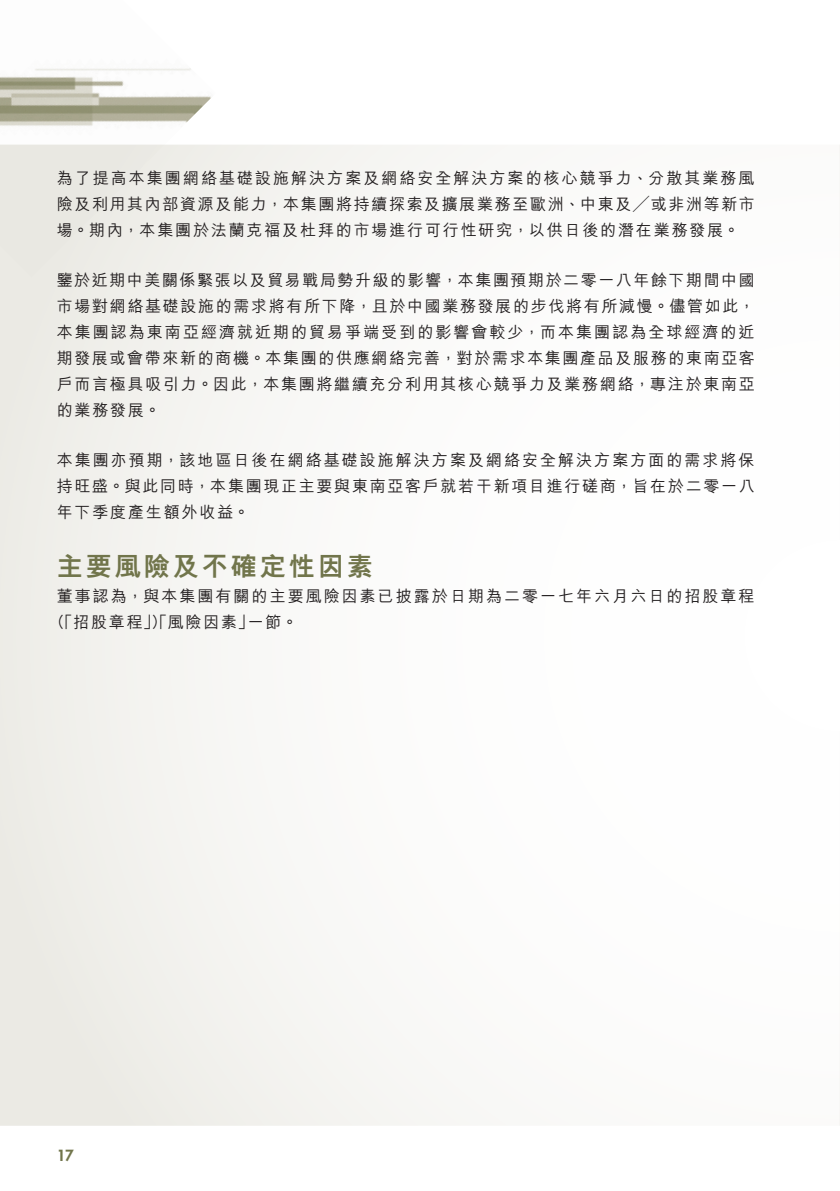
<style>
.page{position:relative;width:840px;height:1191px;background:#fff}
.page>*{position:absolute;margin:0;border:0;box-sizing:border-box;transform-origin:0 0}
._03_H1{font:800 26px "M Hei HK";letter-spacing:.115em;color:#71754b}
._01_Body_Text{font:500 16px/26px "M Hei HK";letter-spacing:.105em;color:#231f20;text-align:justify}
._11_P0{font:500 16px/26px "M Hei HK";letter-spacing:.125em;color:#231f20}
.t1{font:800 15px "Futura Std";color:#71754b}
</style>
<div class="page">
<svg style="left:839px;top:145px;width:1px;height:980px"></svg>
<svg style="left:0;top:145px;width:473px;height:980px;fill:#f6f5f2"></svg>
<img style="left:0;top:68px;width:215px;height:209px">
<p class="_01_Body_Text" style="left:57px;top:164px;width:699px">為了提高本集團網絡基礎設施解決方案及網絡安全解決方案的核心競爭力、分散其業務風險及利用其內部資源及能力，本集團將持續探索及擴展業務至歐洲、中東及╱或非洲等新市場。期內，本集團於法蘭克福及杜拜的市場進行可行性研究，以供日後的潛在業務發展。</p>
<p class="_01_Body_Text" style="left:57px;top:266px;width:699px">鑒於近期中美關係緊張以及貿易戰局勢升級的影響，本集團預期於二零一八年餘下期間中國市場對網絡基礎設施的需求將有所下降，且於中國業務發展的步伐將有所減慢。儘管如此，本集團認為東南亞經濟就近期的貿易爭端受到的影響會較少，而本集團認為全球經濟的近期發展或會帶來新的商機。本集團的供應網絡完善，對於需求本集團產品及服務的東南亞客戶而言極具吸引力。因此，本集團將繼續充分利用其核心競爭力及業務網絡，專注於東南亞的業務發展。</p>
<p class="_01_Body_Text" style="left:57px;top:446px;width:699px">本集團亦預期，該地區日後在網絡基礎設施解決方案及網絡安全解決方案方面的需求將保持旺盛。與此同時，本集團現正主要與東南亞客戶就若干新項目進行磋商，旨在於二零一八年下季度產生額外收益。</p>
<p class="_03_H1" style="left:57px;top:553px;width:317px">主要風險及不確定性因素</p>
<p class="_11_P0" style="left:247px;top:582px;width:508px;text-indent:-191px">董事認為，與本集團有關的主要風險因素已披露於日期為二零一七年六月六日的招股章程一節。</p>
<p class="_11_P0" style="left:49px;top:608px;width:206px">（「招股章程」）「風險因素」</p>
<p class="t1" style="left:57px;top:1145px;width:19px">17</p>
</div>
